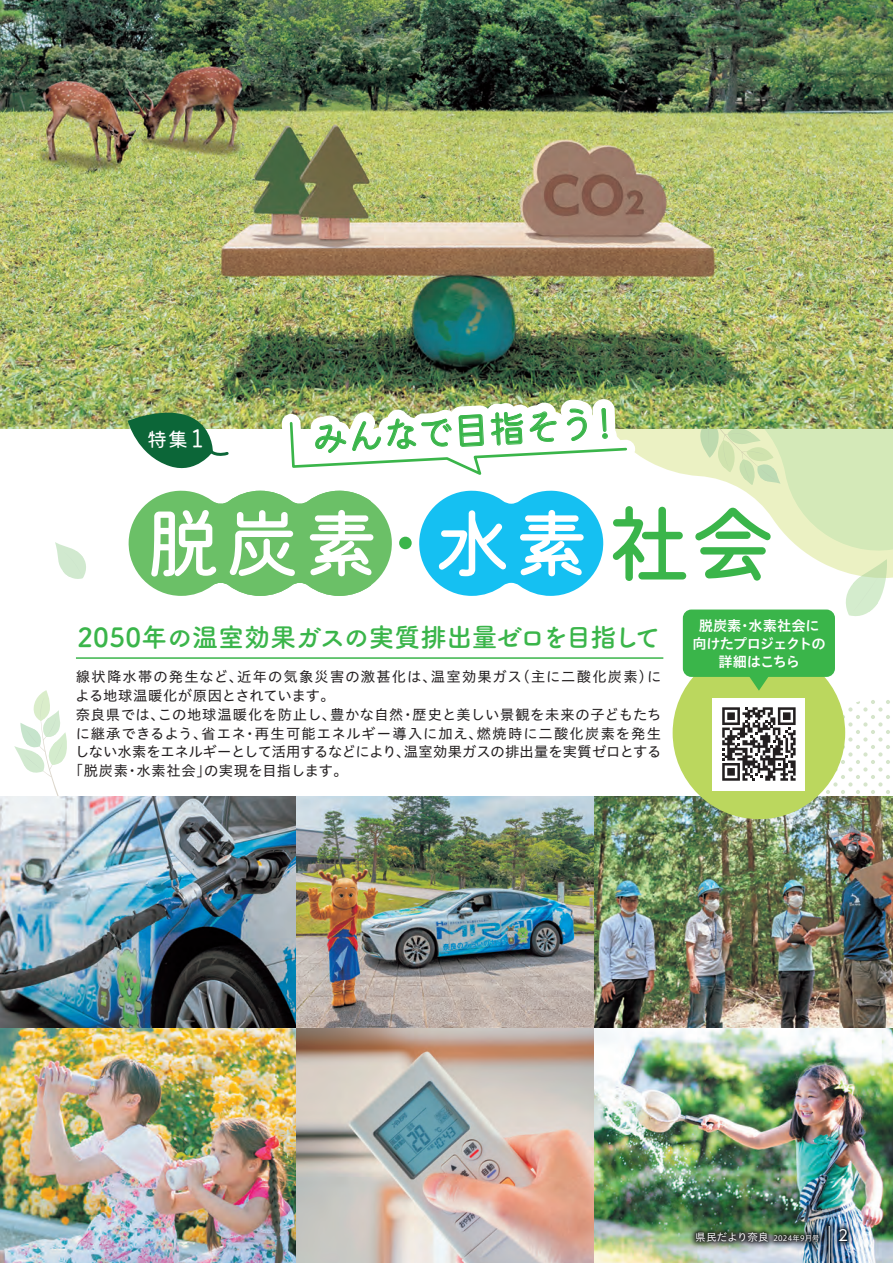
<style>
.page{position:relative;width:893px;height:1263px;background:#fff}
.page>*{position:absolute;margin:0;border:0;box-sizing:border-box;transform-origin:0 0}
.t1{font:500 75.6px "Kiwi Maru";color:#fff}
.t2{font:37.35px "Kiwi Maru";color:#3ab54a}
.t3{font:26.25px "Tsuku A Rd Gothic Std B";letter-spacing:-.035em;color:#3ab54a}
.t4{font:20.25px "Kiwi Maru";color:#fff}
.t5{font:14.25px "Hiragino UD Sans Std N W4";letter-spacing:.045em;color:#231f20}
.t6{font:14.25px "Hiragino UD Sans Std N W4";letter-spacing:-.005em;color:#231f20}
.t7{font:14.25px "Hiragino UD Sans Std N W4";letter-spacing:.09em;color:#231f20}
.t8{font:14.25px "Hiragino UD Sans Std N W4";letter-spacing:.07em;color:#231f20}
.t9{font:14.25px/18px "Hiragino UD Sans Std N W6";letter-spacing:-.045em;color:#fff;text-align:center}
.t10{font:14.25px "Hiragino UD Sans Std N W4";color:#231f20}
.t11{font:7.5px "Hiragino UD Sans Std N W4";letter-spacing:.025em;color:#fff}
.s1{font-size:24.75px}
.s2{font-size:85.5px;color:#3ab54a}
.s3{font-size:10.5px}
.s4{font-family:"UD Shin Go NT Pr 6 N";font-size:15px}
</style>
<div class="page">
<svg style="left:806px;top:553px;width:87px;height:25px"></svg>
<svg style="left:635px;top:429px;width:258px;height:124px"></svg>
<svg style="left:55px;top:542px;width:31px;height:37px"></svg>
<svg style="left:846px;top:559px;width:41px;height:57px"></svg>
<svg style="left:14px;top:690px;width:53px;height:107px"></svg>
<svg style="left:698px;top:429px;width:83px;height:56px;background:#dbe9bc"></svg>
<img style="left:0;top:1027px;width:893px;height:236px">
<img style="left:0;top:0;width:893px;height:429px">
<img style="left:0;top:797px;width:893px;height:230px">
<hr style="left:76px;top:657px;width:587px;height:2px;background:#3ab54a">
<img style="left:128px;top:404px;width:103px;height:65px">
<img style="left:282px;top:399px;width:353px;height:76px">
<svg style="left:128px;top:490px;width:264px;height:106px;background:#81c97e"></svg>
<svg style="left:419px;top:490px;width:185px;height:106px"></svg>
<div style="left:399px;top:537px;width:13px;height:12px;background:#3ab54a;border-radius:50%"></div>
<div style="left:673px;top:647px;width:172px;height:172px;background:#bbd75e;border-radius:50%"></div>
<div style="left:713px;top:698px;width:92px;height:92px;background:#fff"></div>
<img style="left:722px;top:697px;width:171px;height:277px">
<svg style="left:749px;top:677px;width:19px;height:14px"></svg>
<div style="left:683px;top:609px;width:152px;height:68px;background:#3ab54a;border-radius:9px"></div>
<img style="left:687px;top:1217px;width:169px;height:46px">
<img style="left:692px;top:1223px;width:159px;height:40px">
<hr style="left:829px;top:1226px;width:1px;height:37px;background:#fff">
<h3 class="t4" style="left:147px;top:427px;width:58px">特集<span class="s1">1</span></h3>
<h2 class="t2" style="left:310px;top:416px;width:313px;rotate:-3deg">みんなで目指そう！</h2>
<h1 class="t1" style="left:145px;top:497px;width:632px">脱炭素 水素<span class="s2">社会</span></h1>
<p class="t9" style="left:692px;top:615px;width:135px">脱炭素・水素社会に向けたプロジェクトの詳細はこちら</p>
<h3 class="t3" style="left:77px;top:617px;width:585px">2050年の温室効果ガスの実質排出量ゼロを目指して</h3>
<p class="t7" style="left:76px;top:666px;width:587px">線状降水帯の発生など、近年の気象災害の激甚化は、温室効果ガス（主に二酸化炭素）に</p>
<p class="t10" style="left:75px;top:685px;width:261px">よる地球温暖化が原因とされています。</p>
<p class="t5" style="left:76px;top:704px;width:587px">奈良県では、この地球温暖化を防止し、豊かな自然・歴史と美しい景観を未来の子どもたち</p>
<p class="t8" style="left:76px;top:722px;width:587px">に継承できるよう、省エネ・再生可能エネルギー導入に加え、燃焼時に二酸化炭素を発生</p>
<p class="t6" style="left:75px;top:741px;width:588px">しない水素をエネルギーとして活用するなどにより、温室効果ガスの排出量を実質ゼロとする</p>
<p class="t5" style="left:69px;top:760px;width:280px">「脱炭素・水素社会」の実現を目指します。</p>
<p class="t11" style="left:695px;top:1232px;width:155px"><span class="s3">県民だより奈良</span> 2024年9月号 <span class="s4">2</span></p>
</div>
